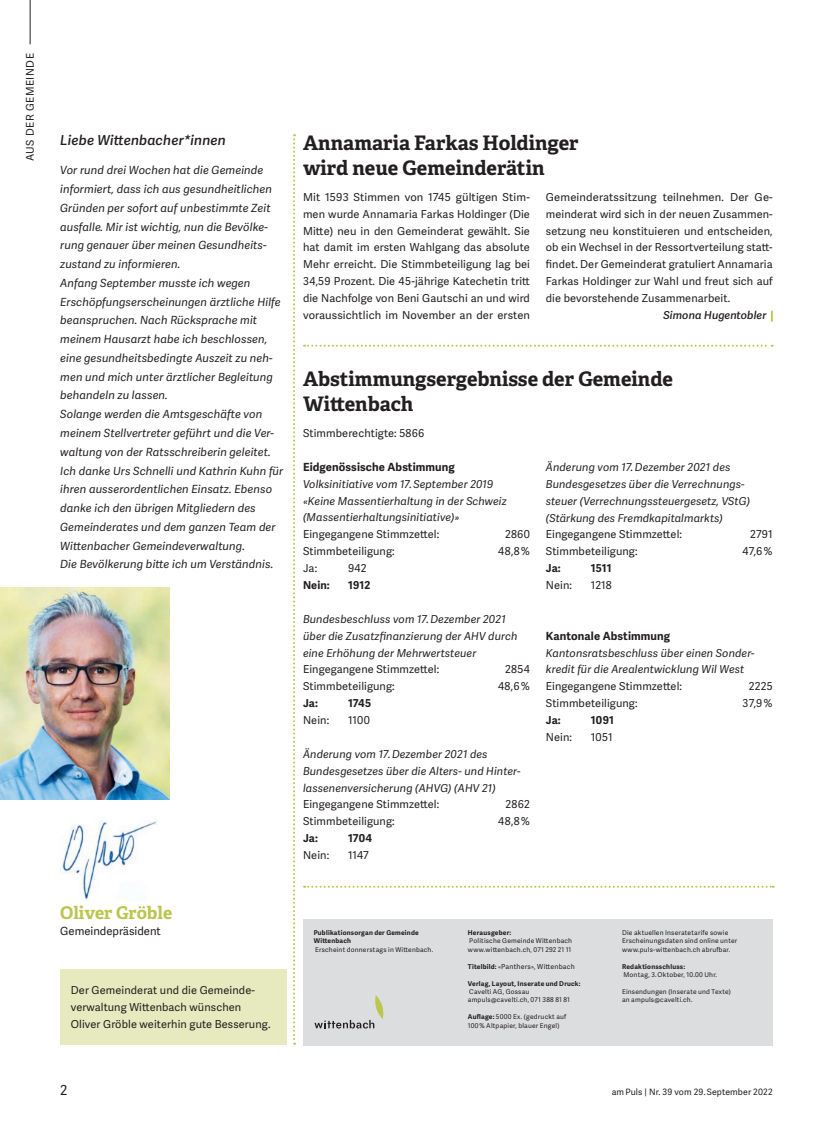
<style>
.page{position:relative;width:833px;height:1134px;background:#fff}
.page>*{position:absolute;margin:0;border:0;box-sizing:border-box;transform-origin:0 0}
.t1{font:700 20px/25px "Adelle";color:#231f20}
.t2{font:700 17.5px "Adelle";color:#bcc54e}
.t3{font:italic 600 13.75px "Adelle Sans";letter-spacing:.01em;color:#231f20}
.t4{font:13.75px "Adelle Sans";color:#231f20}
.t5{font:italic 11.25px/18.8px "Adelle Sans";letter-spacing:.01em;color:#231f20}
.t6{font:700 11.25px "Adelle Sans";letter-spacing:.01em;color:#231f20}
.t7{font:11.25px "Adelle Sans";color:#231f20}
.t8{font:11px/16.9px "Adelle Sans";letter-spacing:.01em;color:#231f20;text-align:justify}
.t9{font:italic 11px/16.9px "Adelle Sans";letter-spacing:.01em;color:#231f20}
.t10{font:700 11px "Adelle Sans";letter-spacing:.01em;color:#231f20}
.t11{font:italic 600 11px "Adelle Sans";letter-spacing:.005em;color:#231f20}
.t12{font:10.62px "Adelle Sans";letter-spacing:.05em;color:#231f20}
.t13{font:8.75px "Adelle Sans";letter-spacing:.01em;color:#231f20}
.t14{font:6.88px "Adelle Sans";letter-spacing:.03em;color:#231f20}
.t15{font:6.62px/8.5px "Adelle Sans";letter-spacing:.03em;color:#231f20}
.t16{font:700 6.62px/8.5px "Adelle Sans";letter-spacing:.03em;color:#231f20}
.s1{font-weight:700;font-size:6.62px}
.s2{font-size:6.62px}
.s3{font-weight:700}
</style>
<div class="page">
<hr style="left:30px;top:0;width:1px;height:44px;background:#231f20">
<svg style="left:293px;top:134px;width:2px;height:911px"></svg>
<img style="left:60px;top:816px;width:97px;height:84px">
<img style="left:0;top:588px;width:170px;height:212px">
<div style="left:303px;top:919px;width:469px;height:126px;background:#dcdddf"></div>
<svg style="left:314px;top:995px;width:69px;height:33px"></svg>
<svg style="left:304px;top:886px;width:469px;height:2px"></svg>
<svg style="left:304px;top:345px;width:468px;height:2px"></svg>
<div style="left:60px;top:969px;width:227px;height:76px;background:#e6eabe"></div>
<p class="t12" style="left:24px;top:161px;width:110px;rotate:-90deg">AUS DER GEMEINDE</p>
<p class="t3" style="left:60px;top:132px;width:167px">Liebe Wittenbacher*innen</p>
<p class="t5" style="left:60px;top:161px;width:225px">Vor rund drei Wochen hat die Gemeinde informiert, dass ich aus gesundheitlichen Gründen per sofort auf unbestimmte Zeit ausfalle. Mir ist wichtig, nun die Bevölke&shy;rung genauer über meinen Gesundheits&shy;zustand zu informieren.<br>Anfang September musste ich wegen Erschöpfungserscheinungen ärztliche Hilfe beanspruchen. Nach Rücksprache mit meinem Hausarzt habe ich beschlossen, eine gesundheitsbedingte Auszeit zu neh&shy;men und mich unter ärztlicher Begleitung behandeln zu lassen.<br>Solange werden die Amtsgeschäfte von meinem Stellvertreter geführt und die Ver&shy;waltung von der Ratsschreiberin geleitet.<br>Ich danke Urs Schnelli und Kathrin Kuhn für ihren ausserordentlichen Einsatz. Ebenso danke ich den übrigen Mitgliedern des Gemeinderates und dem ganzen Team der Wittenbacher Gemeindeverwaltung.<br>Die Bevölkerung bitte ich um Verständnis.</p>
<h1 class="t1" style="left:303px;top:131px;width:277px">Annamaria Farkas Holdinger wird neue Gemeinderätin</h1>
<p class="t8" style="left:303px;top:189px;width:228px">Mit 1593 Stimmen von 1745 gültigen Stim&shy;men wurde Annamaria Farkas Holdinger (Die Mitte) neu in den Gemeinderat gewählt. Sie hat damit im ersten Wahlgang das absolute Mehr erreicht. Die Stimmbeteiligung lag bei 34,59 Prozent. Die 45-jährige Katechetin tritt die Nachfolge von Beni Gautschi an und wird voraussichtlich im November an der ersten</p>
<p class="t8" style="left:546px;top:189px;width:228px">Gemeinderatssitzung teilnehmen. Der Ge&shy;meinderat wird sich in der neuen Zusammen&shy;setzung neu konstituieren und entscheiden, ob ein Wechsel in der Ressortverteilung statt&shy;findet. Der Gemeinderat gratuliert Annamaria Farkas Holdinger zur Wahl und freut sich auf die bevorstehende Zusammenarbeit.</p>
<p class="t11" style="left:663px;top:309px;width:104px">Simona Hugentobler</p>
<h1 class="t1" style="left:303px;top:367px;width:371px">Abstimmungsergebnisse der Gemeinde<br>Wittenbach</h1>
<p class="t8" style="left:303px;top:425px;width:123px">Stimmberechtigte: 5866</p>
<p class="t6" style="left:303px;top:460px;width:153px">Eidgenössische Abstimmung</p>
<p class="t9" style="left:303px;top:476px;width:205px">Volksinitiative vom 17. September 2019 «Keine Massentierhaltung in der Schweiz (Massentierhaltungsinitiative)»</p>
<p class="t8" style="left:303px;top:526px;width:138px">Eingegangene Stimmzettel:</p>
<p class="t8" style="left:505px;top:526px;width:26px">2860</p>
<p class="t8" style="left:303px;top:543px;width:93px">Stimmbeteiligung:</p>
<p class="t8" style="left:498px;top:543px;width:33px">48,8 %</p>
<p class="t8" style="left:303px;top:560px;width:16px">Ja:</p>
<p class="t8" style="left:348px;top:560px;width:20px">942</p>
<p class="t10" style="left:303px;top:578px;width:28px">Nein:</p>
<p class="t10" style="left:348px;top:578px;width:24px">1912</p>
<p class="t9" style="left:303px;top:611px;width:216px">Bundesbeschluss vom 17. Dezember 2021 über die Zusatzfinanzierung der AHV durch eine Erhöhung der Mehrwertsteuer</p>
<p class="t8" style="left:303px;top:661px;width:138px">Eingegangene Stimmzettel:</p>
<p class="t8" style="left:505px;top:661px;width:26px">2854</p>
<p class="t8" style="left:303px;top:678px;width:93px">Stimmbeteiligung:</p>
<p class="t8" style="left:498px;top:678px;width:33px">48,6 %</p>
<p class="t10" style="left:303px;top:697px;width:16px">Ja:</p>
<p class="t10" style="left:348px;top:697px;width:25px">1745</p>
<p class="t8" style="left:303px;top:712px;width:28px">Nein:</p>
<p class="t8" style="left:348px;top:712px;width:23px">1100</p>
<p class="t9" style="left:303px;top:746px;width:219px">Änderung vom 17. Dezember 2021 des<br>Bundesgesetzes über die Alters- und Hinter&shy;lassenenversicherung (AHVG) (AHV 21)</p>
<p class="t8" style="left:303px;top:796px;width:138px">Eingegangene Stimmzettel:</p>
<p class="t8" style="left:505px;top:796px;width:26px">2862</p>
<p class="t8" style="left:303px;top:813px;width:93px">Stimmbeteiligung:</p>
<p class="t8" style="left:498px;top:813px;width:33px">48,8 %</p>
<p class="t10" style="left:303px;top:832px;width:16px">Ja:</p>
<p class="t10" style="left:348px;top:832px;width:26px">1704</p>
<p class="t8" style="left:303px;top:847px;width:28px">Nein:</p>
<p class="t8" style="left:348px;top:847px;width:22px">1147</p>
<p class="t9" style="left:546px;top:459px;width:206px">Änderung vom 17. Dezember 2021 des Bundesgesetzes über die Verrechnungs&shy;steuer (Verrechnungssteuergesetz, VStG) (Stärkung des Fremdkapitalmarkts)</p>
<p class="t8" style="left:546px;top:526px;width:138px">Eingegangene Stimmzettel:</p>
<p class="t8" style="left:750px;top:526px;width:24px">2791</p>
<p class="t8" style="left:546px;top:543px;width:93px">Stimmbeteiligung:</p>
<p class="t8" style="left:742px;top:543px;width:32px">47,6 %</p>
<p class="t10" style="left:546px;top:562px;width:16px">Ja:</p>
<p class="t10" style="left:591px;top:562px;width:22px">1511</p>
<p class="t8" style="left:546px;top:577px;width:28px">Nein:</p>
<p class="t8" style="left:591px;top:577px;width:22px">1218</p>
<p class="t6" style="left:546px;top:629px;width:126px">Kantonale Abstimmung</p>
<p class="t9" style="left:546px;top:644px;width:210px">Kantonsratsbeschluss über einen Sonder&shy;kredit für die Arealentwicklung Wil West</p>
<p class="t8" style="left:546px;top:678px;width:138px">Eingegangene Stimmzettel:</p>
<p class="t8" style="left:749px;top:678px;width:25px">2225</p>
<p class="t8" style="left:546px;top:695px;width:93px">Stimmbeteiligung:</p>
<p class="t8" style="left:742px;top:695px;width:32px">37,9 %</p>
<p class="t10" style="left:546px;top:713px;width:16px">Ja:</p>
<p class="t10" style="left:591px;top:713px;width:25px">1091</p>
<p class="t8" style="left:546px;top:729px;width:28px">Nein:</p>
<p class="t8" style="left:591px;top:729px;width:23px">1051</p>
<h2 class="t2" style="left:60px;top:902px;width:113px">Oliver Gröble</h2>
<p class="t7" style="left:60px;top:924px;width:102px">Gemeindepräsident</p>
<p class="t16" style="left:314px;top:928px;width:107px">Publikationsorgan der Gemeinde<br>Wittenbach</p>
<p class="t15" style="left:315px;top:945px;width:120px">Erscheint donnerstags in Wittenbach.</p>
<p class="t8" style="left:71px;top:982px;width:201px;text-align:left">Der Gemeinderat und die Gemeinde&shy;verwaltung Wittenbach wünschen<br>Oliver Gröble weiterhin gute Besserung.</p>
<p class="t16" style="left:468px;top:928px;width:45px">Herausgeber:</p>
<p class="t15" style="left:468px;top:937px;width:106px">Politische Gemeinde Wittenbach www.wittenbach.ch, 071 292 21 11</p>
<p class="t14" style="left:468px;top:962px;width:108px"><span class="s1">Titelbild:</span> <span class="s2">«</span>Panthers», Wittenbach</p>
<p class="t16" style="left:468px;top:979px;width:114px">Verlag, Layout, Inserate und Druck:</p>
<p class="t15" style="left:468px;top:988px;width:104px">Cavelti AG, Gossau ampuls@cavelti.ch, 071 388 81 81</p>
<p class="t15" style="left:468px;top:1013px;width:100px"><span class="s3">Auflage:</span> 5000 Ex. (gedruckt auf<br>100 % Altpapier, blauer Engel)</p>
<p class="t15" style="left:622px;top:929px;width:117px">Die aktuellen Inseratetarife sowie<br>Erscheinungsdaten sind online unter www.puls-wittenbach.ch abrufbar.</p>
<p class="t16" style="left:622px;top:962px;width:65px">Redaktionsschluss:</p>
<p class="t15" style="left:623px;top:971px;width:95px">Montag, 3. Oktober, 10.00 Uhr.</p>
<p class="t15" style="left:622px;top:988px;width:110px">Einsendungen (Inserate und Texte) an ampuls@cavelti.ch.</p>
<p class="t4" style="left:60px;top:1082px;width:9px">2</p>
<p class="t13" style="left:612px;top:1087px;width:162px">am Puls | Nr. 39 vom 29. September 2022</p>
</div>
